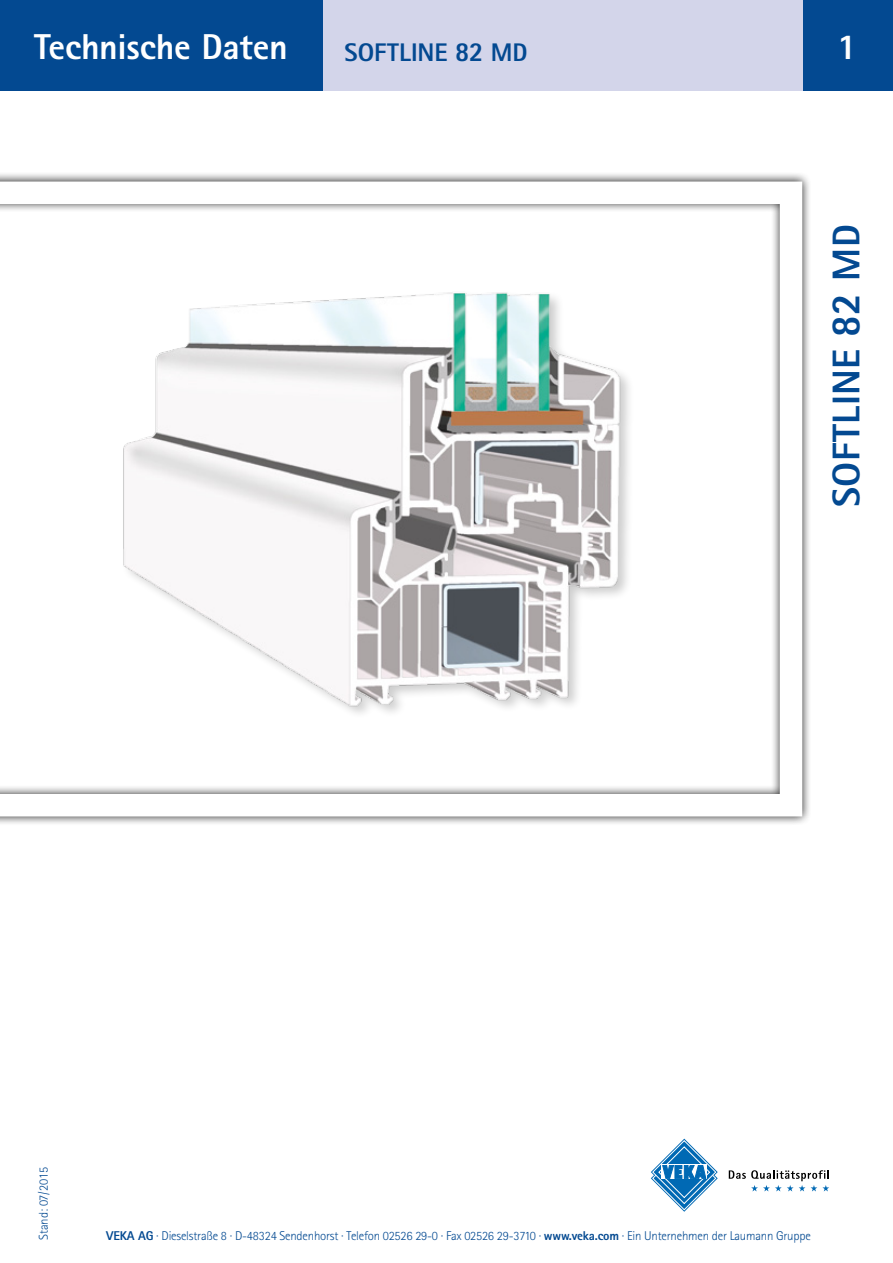
<style>
.page{position:relative;width:893px;height:1263px;background:#fff}
.page>*{position:absolute;margin:0;border:0;box-sizing:border-box;transform-origin:0 0}
.t1{font:800 38.7px "Rotis Sans Serif";letter-spacing:.01em;color:#034991}
.t2{font:800 36px "Rotis Sans Serif";letter-spacing:-.01em;color:#fff}
.t3{font:800 25.5px "Rotis Sans Serif";color:#034991}
.t4{font:300 12.75px "Rotis Sans Serif";letter-spacing:-.015em;color:#034991}
.s1{font-size:27.6px}
.s2{font-size:41.85px}
.s3{font-weight:800}
</style>
<div class="page">
<svg style="left:651px;top:1139px;width:67px;height:73px"></svg>
<svg style="left:729px;top:1170px;width:100px;height:21px"></svg>
<div style="left:0;top:0;width:323px;height:90px;background:#034991"></div>
<div style="left:803px;top:0;width:90px;height:90px;background:#034991"></div>
<div style="left:0;top:172px;width:812px;height:654px;background:#000;opacity:.9"></div>
<svg style="left:0;top:182px;width:802px;height:634px"></svg>
<div style="left:323px;top:0;width:480px;height:90px;background:#d3d5ea"></div>
<h2 class="t2" style="left:34px;top:24px;width:255px">Technische Daten</h2>
<h3 class="t3" style="left:344px;top:36px;width:185px">Softline <span class="s1">82</span> MD</h3>
<h2 class="t2" style="left:837px;top:24px;width:22px">1</h2>
<h1 class="t1" style="left:822px;top:507px;width:284px;rotate:-90deg">Softline <span class="s2">82</span> MD</h1>
<p class="t4" style="left:36px;top:1240px;width:75px;rotate:-90deg">Stand: 07/2015</p>
<p class="t4" style="left:106px;top:1228px;width:706px"><span class="s3">VEKA AG</span> · Dieselstraße 8 · D-48324 Sendenhorst · Telefon 02526 29-0 · Fax 02526 29-3710 · <span class="s3">www.veka.com</span> · Ein Unternehmen der Laumann Gruppe</p>
</div>
